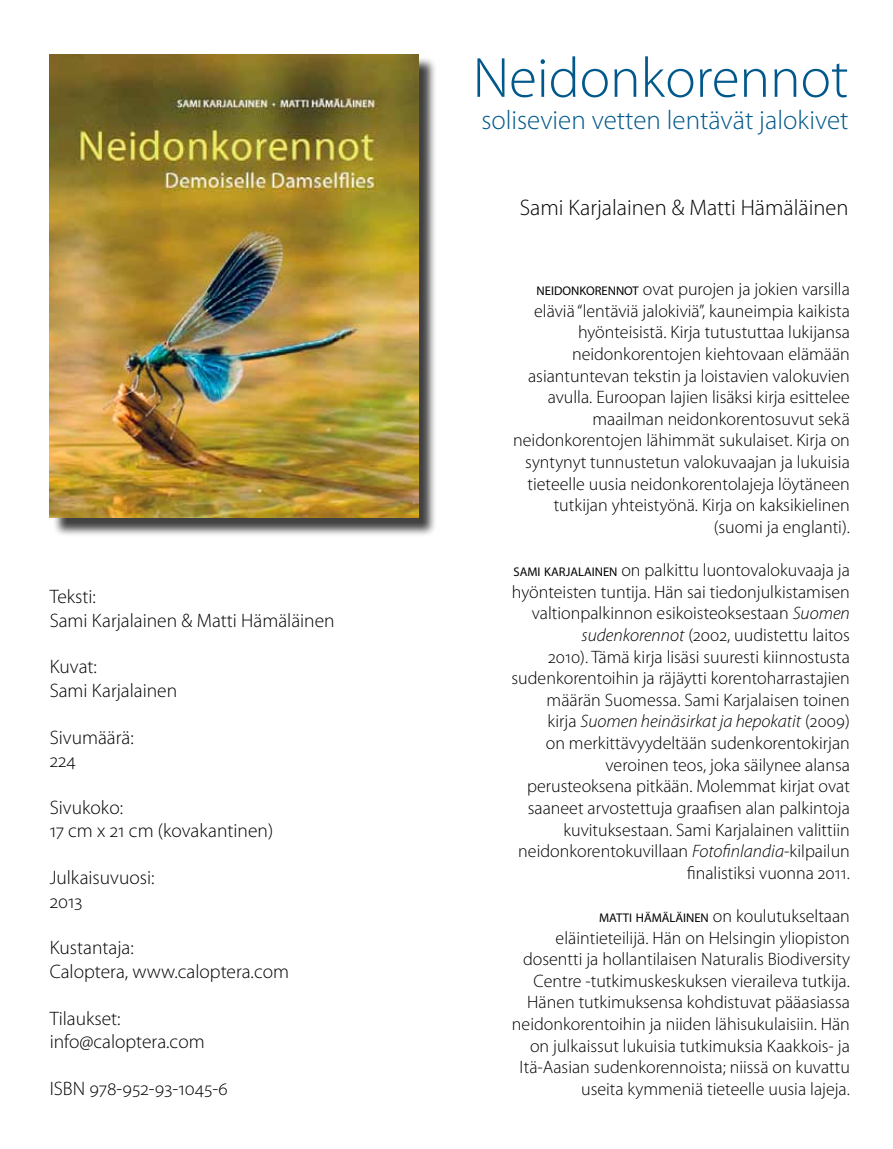
<style>
.page{position:relative;width:893px;height:1149px;background:#fff}
.page>*{position:absolute;margin:0;border:0;box-sizing:border-box;transform-origin:0 0}
.t1{font:300 57px "Myriad Pro";color:#00588b}
.t2{font:300 27px "Myriad Pro";color:#00588b}
.t3{font:300 22.5px "Myriad Pro";color:#020203}
.t4{font:300 19.5px/23.4px "Myriad Pro";color:#020203}
.t5{font:300 18px/21.6px "Myriad Pro";color:#000;text-align:right}
.s1{font-weight:400;font-size:12.6px}
.s2{font-style:italic}
</style>
<div class="page">
<div style="left:52px;top:56px;width:386px;height:480px;background:#000;opacity:.75"></div>
<img style="left:50px;top:54px;width:369px;height:463px">
<p class="t4" style="left:50px;top:584px;width:286px">Teksti:<br>Sami Karjalainen &amp; Matti Hämäläinen</p>
<p class="t4" style="left:50px;top:654px;width:129px">Kuvat:<br>Sami Karjalainen</p>
<p class="t4" style="left:50px;top:725px;width:85px">Sivumäärä:<br>224</p>
<p class="t4" style="left:50px;top:795px;width:225px">Sivukoko:<br>17 cm x 21 cm (kovakantinen)</p>
<p class="t4" style="left:50px;top:865px;width:106px">Julkaisuvuosi:<br>2013</p>
<p class="t4" style="left:50px;top:935px;width:241px">Kustantaja:<br>Caloptera, www.caloptera.com</p>
<p class="t4" style="left:50px;top:1005px;width:156px">Tilaukset: info@caloptera.com</p>
<p class="t4" style="left:50px;top:1076px;width:180px">ISBN 978-952-93-1045-6</p>
<h1 class="t1" style="left:473px;top:43px;width:377px">Neidonkorennot</h1>
<h2 class="t2" style="left:481px;top:104px;width:369px">solisevien vetten lentävät jalokivet</h2>
<p class="t3" style="left:520px;top:194px;width:330px">Sami Karjalainen &amp; Matti Hämäläinen</p>
<p class="t5" style="left:513px;top:278px;width:338px"><span class="s1">NEIDONKORENNOT</span> ovat purojen ja jokien varsilla eläviä “lentäviä jalokiviä”, kauneimpia kaikista hyönteisistä. Kirja tutustuttaa lukijansa neidonkorentojen kiehtovaan elämään asiantuntevan tekstin ja loistavien valokuvien avulla. Euroopan lajien lisäksi kirja esittelee maailman neidonkorentosuvut sekä neidonkorentojen lähimmät sukulaiset. Kirja on syntynyt tunnustetun valokuvaajan ja lukuisia tieteelle uusia neidonkorentolajeja löytäneen tutkijan yhteistyönä. Kirja on kaksikielinen (suomi ja englanti).</p>
<p class="t5" style="left:512px;top:559px;width:340px"><span class="s1">SAMI KARJALAINEN</span> on palkittu luontovalokuvaaja ja hyönteisten tuntija. Hän sai tiedonjulkistamisen valtionpalkinnon esikoisteoksestaan <span class="s2">Suomen sudenkorennot</span> (2002, uudistettu laitos<br>2010). Tämä kirja lisäsi suuresti kiinnostusta sudenkorentoihin ja räjäytti korentoharrastajien määrän Suomessa. Sami Karjalaisen toinen<br>kirja <span class="s2">Suomen heinäsirkat ja hepokatit</span> (2009)<br>on merkittävyydeltään sudenkorentokirjan veroinen teos, joka säilynee alansa perusteoksena pitkään. Molemmat kirjat ovat saaneet arvostettuja graafisen alan palkintoja kuvituksestaan. Sami Karjalainen valittiin neidonkorentokuvillaan <span class="s2">Fotofinlandia</span>-kilpailun finalistiksi vuonna 2011.</p>
<p class="t5" style="left:512px;top:904px;width:339px"><span class="s1">MATTI HÄMÄLÄINEN</span> on koulutukseltaan eläintieteilijä. Hän on Helsingin yliopiston dosentti ja hollantilaisen Naturalis Biodiversity Centre -tutkimuskeskuksen vieraileva tutkija.<br>Hänen tutkimuksensa kohdistuvat pääasiassa neidonkorentoihin ja niiden lähisukulaisiin. Hän on julkaissut lukuisia tutkimuksia Kaakkois- ja Itä-Aasian sudenkorennoista; niissä on kuvattu useita kymmeniä tieteelle uusia lajeja.</p>
</div>
